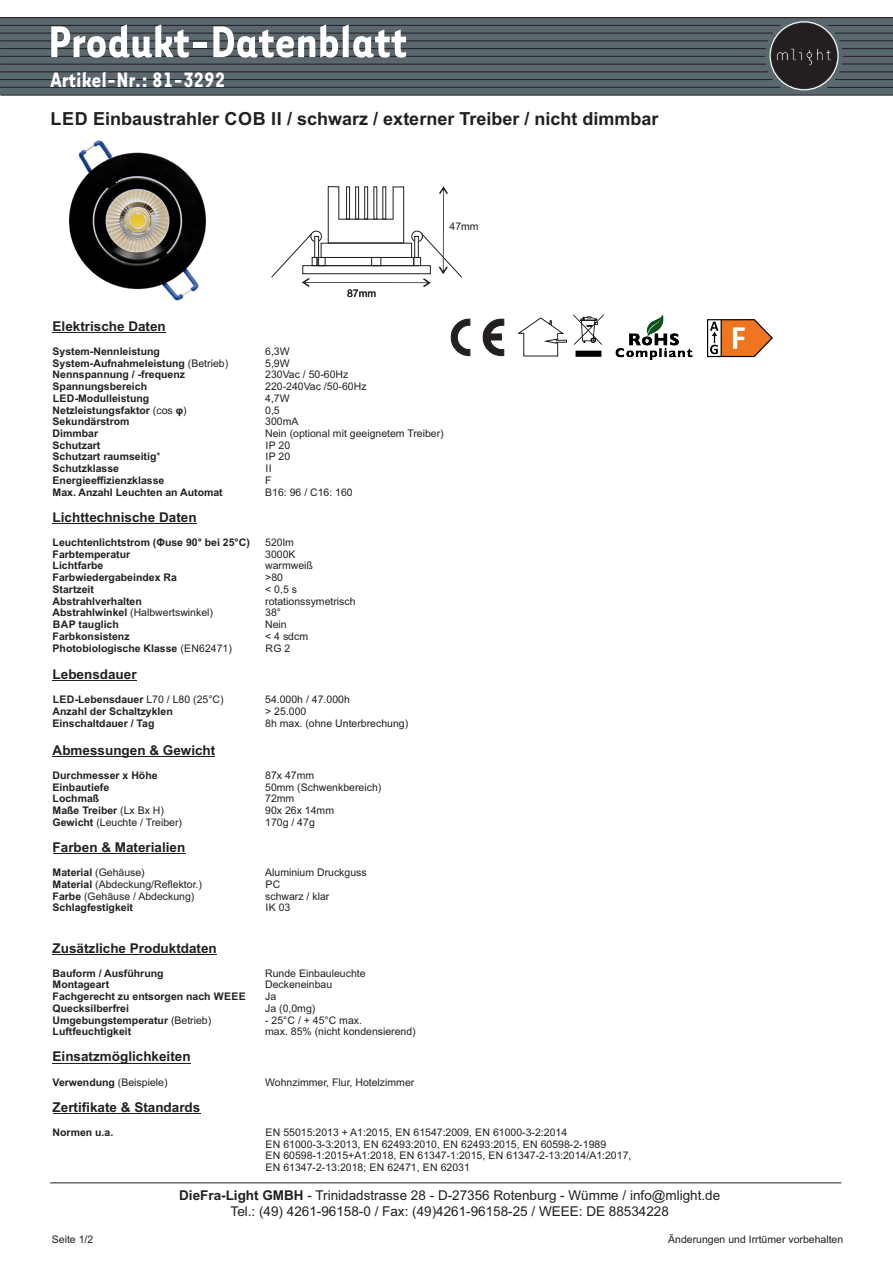
<style>
.page{position:relative;width:893px;height:1263px;background:#fff}
.page>*{position:absolute;margin:0;border:0;box-sizing:border-box;transform-origin:0 0}
.t1{font:700 51.15px "Tarzana Narrow";color:#fff}
.t2{font:700 24px "Tarzana Narrow";color:#fff}
.t3{font:700 18px "Arial";color:#231f20}
.t4{font:700 13.5px "Arial";color:#231f20}
.t5{font:13.5px/15.1px "Arial";color:#231f20;text-align:center}
.t6{font:10.5px/11.7px "Arial";color:#231f20}
.t7{font:700 10.5px "Arial";color:#231f20}
.s1{font-weight:400}
.s2{font-weight:700}
</style>
<div class="page">
<img style="left:70px;top:140px;width:135px;height:160px">
<hr style="left:53px;top:332px;width:113px;height:1px;background:#231f20">
<hr style="left:53px;top:523px;width:144px;height:1px;background:#231f20">
<hr style="left:53px;top:681px;width:84px;height:1px;background:#231f20">
<hr style="left:53px;top:756px;width:162px;height:1px;background:#231f20">
<hr style="left:53px;top:853px;width:132px;height:1px;background:#231f20">
<hr style="left:53px;top:954px;width:164px;height:1px;background:#231f20">
<hr style="left:53px;top:1063px;width:138px;height:1px;background:#231f20">
<hr style="left:53px;top:1113px;width:147px;height:1px;background:#231f20">
<hr style="left:50px;top:1182px;width:791px;height:1px;background:#231f20">
<svg style="left:451px;top:319px;width:53px;height:37px"></svg>
<img style="left:615px;top:314px;width:78px;height:47px">
<div style="left:523px;top:333px;width:35px;height:23px;border:1px solid #231f20"></div>
<svg style="left:517px;top:317px;width:50px;height:27px"></svg>
<img style="left:574px;top:314px;width:30px;height:43px">
<div style="left:0;top:17px;width:893px;height:78px;background:#5a676e"></div>
<svg style="left:0;top:95px;width:893px;height:1px"></svg>
<svg style="left:0;top:17px;width:893px;height:72px"></svg>
<div style="left:769px;top:21px;width:70px;height:69px;border:1px solid #fff;border-radius:50%"></div>
<img style="left:707px;top:319px;width:65px;height:39px">
<svg style="left:271px;top:186px;width:191px;height:101px"></svg>
<h1 class="t1" style="left:48px;top:26px;width:360px">Produkt-Datenblatt</h1>
<h2 class="t2" style="left:51px;top:72px;width:176px">Artikel-Nr.: 81-3292</h2>
<h3 class="t3" style="left:50px;top:112px;width:609px">LED Einbaustrahler COB II / schwarz / externer Treiber / nicht dimmbar</h3>
<p class="t6" style="left:347px;top:288px;width:31px">87mm</p>
<p class="t6" style="left:449px;top:222px;width:31px">47mm</p>
<p class="t4" style="left:53px;top:321px;width:115px">Elektrische Daten</p>
<p class="t7" style="left:53px;top:347px;width:109px">System-Nennleistung</p>
<p class="t6" style="left:265px;top:346px;width:26px">6,3W</p>
<p class="t7" style="left:53px;top:359px;width:177px">System-Aufnahmeleistung <span class="s1">(Betrieb)</span></p>
<p class="t6" style="left:265px;top:358px;width:26px">5,9W</p>
<p class="t7" style="left:53px;top:371px;width:134px">Nennspannung / -frequenz</p>
<p class="t6" style="left:265px;top:370px;width:85px">230Vac / 50-60Hz</p>
<p class="t7" style="left:53px;top:382px;width:96px">Spannungsbereich</p>
<p class="t6" style="left:265px;top:381px;width:103px">220-240Vac /50-60Hz</p>
<p class="t7" style="left:53px;top:394px;width:98px">LED-Modulleistung</p>
<p class="t6" style="left:265px;top:393px;width:26px">4,7W</p>
<p class="t7" style="left:53px;top:406px;width:136px">Netzleistungsfaktor <span class="s1">(cos</span> φ<span class="s1">)</span></p>
<p class="t6" style="left:265px;top:405px;width:16px">0,5</p>
<p class="t7" style="left:53px;top:418px;width:79px">Sekundärstrom</p>
<p class="t6" style="left:265px;top:417px;width:35px">300mA</p>
<p class="t7" style="left:53px;top:429px;width:47px">Dimmbar</p>
<p class="t6" style="left:265px;top:428px;width:180px">Nein (optional mit geeignetem Treiber)</p>
<p class="t7" style="left:53px;top:441px;width:49px">Schutzart</p>
<p class="t6" style="left:265px;top:440px;width:26px">IP 20</p>
<p class="t7" style="left:53px;top:453px;width:109px">Schutzart raumseitig<span class="s1">*</span></p>
<p class="t6" style="left:265px;top:452px;width:26px">IP 20</p>
<p class="t7" style="left:53px;top:465px;width:68px">Schutzklasse</p>
<p class="t6" style="left:265px;top:464px;width:8px">II</p>
<p class="t7" style="left:53px;top:476px;width:113px">Energieeffizienzklasse</p>
<p class="t6" style="left:265px;top:475px;width:8px">F</p>
<p class="t7" style="left:53px;top:488px;width:172px">Max. Anzahl Leuchten an Automat</p>
<p class="t6" style="left:265px;top:487px;width:89px">B16: 96 / C16: 160</p>
<p class="t4" style="left:53px;top:512px;width:146px">Lichttechnische Daten</p>
<p class="t7" style="left:53px;top:538px;width:199px">Leuchtenlichtstrom (Φuse 90° bei 25°C)</p>
<p class="t6" style="left:265px;top:537px;width:30px">520lm</p>
<p class="t7" style="left:53px;top:550px;width:79px">Farbtemperatur</p>
<p class="t6" style="left:265px;top:549px;width:32px">3000K</p>
<p class="t7" style="left:53px;top:562px;width:52px">Lichtfarbe</p>
<p class="t6" style="left:265px;top:561px;width:49px">warmweiß</p>
<p class="t7" style="left:53px;top:573px;width:126px">Farbwiedergabeindex Ra</p>
<p class="t6" style="left:265px;top:572px;width:19px">&gt;80</p>
<p class="t7" style="left:53px;top:585px;width:43px">Startzeit</p>
<p class="t6" style="left:265px;top:584px;width:33px">&lt; 0,5 s</p>
<p class="t7" style="left:53px;top:597px;width:91px">Abstrahlverhalten</p>
<p class="t6" style="left:265px;top:596px;width:92px">rotationssymetrisch</p>
<p class="t6" style="left:53px;top:608px;width:162px"><span class="s2">Abstrahlwinkel</span> (Halbwertswinkel)</p>
<p class="t6" style="left:265px;top:608px;width:17px">38°</p>
<p class="t7" style="left:53px;top:620px;width:68px">BAP tauglich</p>
<p class="t6" style="left:265px;top:619px;width:23px">Nein</p>
<p class="t7" style="left:53px;top:632px;width:79px">Farbkonsistenz</p>
<p class="t6" style="left:265px;top:631px;width:44px">&lt; 4 sdcm</p>
<p class="t7" style="left:53px;top:644px;width:181px">Photobiologische Klasse <span class="s1">(EN62471)</span></p>
<p class="t6" style="left:265px;top:643px;width:27px">RG 2</p>
<p class="t4" style="left:53px;top:669px;width:86px">Lebensdauer</p>
<p class="t7" style="left:53px;top:696px;width:172px">LED-Lebensdauer <span class="s1">L70 / L80 (25°C)</span></p>
<p class="t6" style="left:265px;top:695px;width:86px">54.000h / 47.000h</p>
<p class="t7" style="left:53px;top:707px;width:122px">Anzahl der Schaltzyklen</p>
<p class="t6" style="left:265px;top:707px;width:43px">&gt; 25.000</p>
<p class="t7" style="left:53px;top:719px;width:103px">Einschaltdauer / Tag</p>
<p class="t6" style="left:265px;top:718px;width:144px">8h max. (ohne Unterbrechung)</p>
<p class="t4" style="left:53px;top:745px;width:164px">Abmessungen &amp; Gewicht</p>
<p class="t7" style="left:53px;top:771px;width:107px">Durchmesser x Höhe</p>
<p class="t6" style="left:265px;top:770px;width:51px">87x 47mm</p>
<p class="t7" style="left:53px;top:783px;width:58px">Einbautiefe</p>
<p class="t6" style="left:265px;top:782px;width:118px">50mm (Schwenkbereich)</p>
<p class="t7" style="left:53px;top:795px;width:48px">Lochmaß</p>
<p class="t6" style="left:265px;top:794px;width:31px">72mm</p>
<p class="t7" style="left:53px;top:806px;width:113px">Maße Treiber <span class="s1">(Lx Bx H)</span></p>
<p class="t6" style="left:265px;top:805px;width:70px">90x 26x 14mm</p>
<p class="t6" style="left:53px;top:817px;width:131px"><span class="s2">Gewicht</span> (Leuchte / Treiber)</p>
<p class="t6" style="left:265px;top:817px;width:51px">170g / 47g</p>
<p class="t4" style="left:53px;top:842px;width:134px">Farben &amp; Materialien</p>
<p class="t6" style="left:53px;top:867px;width:94px"><span class="s2">Material</span> (Gehäuse)</p>
<p class="t6" style="left:265px;top:867px;width:103px">Aluminium Druckguss</p>
<p class="t6" style="left:53px;top:879px;width:151px"><span class="s2">Material</span> (Abdeckung/Reflektor.)</p>
<p class="t6" style="left:265px;top:879px;width:16px">PC</p>
<p class="t6" style="left:53px;top:891px;width:143px"><span class="s2">Farbe</span> (Gehäuse / Abdeckung)</p>
<p class="t6" style="left:265px;top:891px;width:66px">schwarz / klar</p>
<p class="t7" style="left:53px;top:904px;width:82px">Schlagfestigkeit</p>
<p class="t6" style="left:265px;top:903px;width:27px">IK 03</p>
<p class="t4" style="left:53px;top:943px;width:166px">Zusätzliche Produktdaten</p>
<p class="t7" style="left:53px;top:969px;width:113px">Bauform / Ausführung</p>
<p class="t6" style="left:265px;top:968px;width:102px">Runde Einbauleuchte</p>
<p class="t7" style="left:53px;top:981px;width:58px">Montageart</p>
<p class="t6" style="left:265px;top:980px;width:69px">Deckeneinbau</p>
<p class="t7" style="left:53px;top:992px;width:195px">Fachgerecht zu entsorgen nach WEEE</p>
<p class="t6" style="left:265px;top:991px;width:13px">Ja</p>
<p class="t7" style="left:53px;top:1004px;width:78px">Quecksilberfrei</p>
<p class="t6" style="left:265px;top:1003px;width:52px">Ja (0,0mg)</p>
<p class="t7" style="left:53px;top:1016px;width:160px">Umgebungstemperatur <span class="s1">(Betrieb)</span></p>
<p class="t6" style="left:265px;top:1015px;width:98px">- 25°C / + 45°C max.</p>
<p class="t7" style="left:53px;top:1028px;width:80px">Luftfeuchtigkeit</p>
<p class="t6" style="left:265px;top:1027px;width:152px">max. 85% (nicht kondensierend)</p>
<p class="t4" style="left:53px;top:1052px;width:140px">Einsatzmöglichkeiten</p>
<p class="t6" style="left:53px;top:1077px;width:116px"><span class="s2">Verwendung</span> (Beispiele)</p>
<p class="t6" style="left:265px;top:1077px;width:151px">Wohnzimmer, Flur, Hotelzimmer</p>
<p class="t4" style="left:53px;top:1102px;width:149px">Zertifikate &amp; Standards</p>
<p class="t7" style="left:53px;top:1128px;width:62px">Normen u.a.</p>
<p class="t6" style="left:265px;top:1127px;width:368px">EN 55015:2013 + A1:2015, EN 61547:2009, EN 61000-3-2:2014<br>EN 61000-3-3:2013, EN 62493:2010, EN 62493:2015, EN 60598-2-1989<br>EN 60598-1:2015+A1:2018, EN 61347-1:2015, EN 61347-2-13:2014/A1:2017, EN 61347-2-13:2018; EN 62471, EN 62031</p>
<p class="t5" style="left:179px;top:1189px;width:543px"><span class="s2">DieFra-Light GMBH</span> - Trinidadstrasse 28 - D-27356 Rotenburg - Wümme / info@mlight.de<br>Tel.: (49) 4261-96158-0 / Fax: (49)4261-96158-25 / WEEE: DE 88534228</p>
<p class="t6" style="left:52px;top:1234px;width:43px">Seite 1/2</p>
<p class="t6" style="left:668px;top:1234px;width:177px">Änderungen und Irrtümer vorbehalten</p>
</div>
